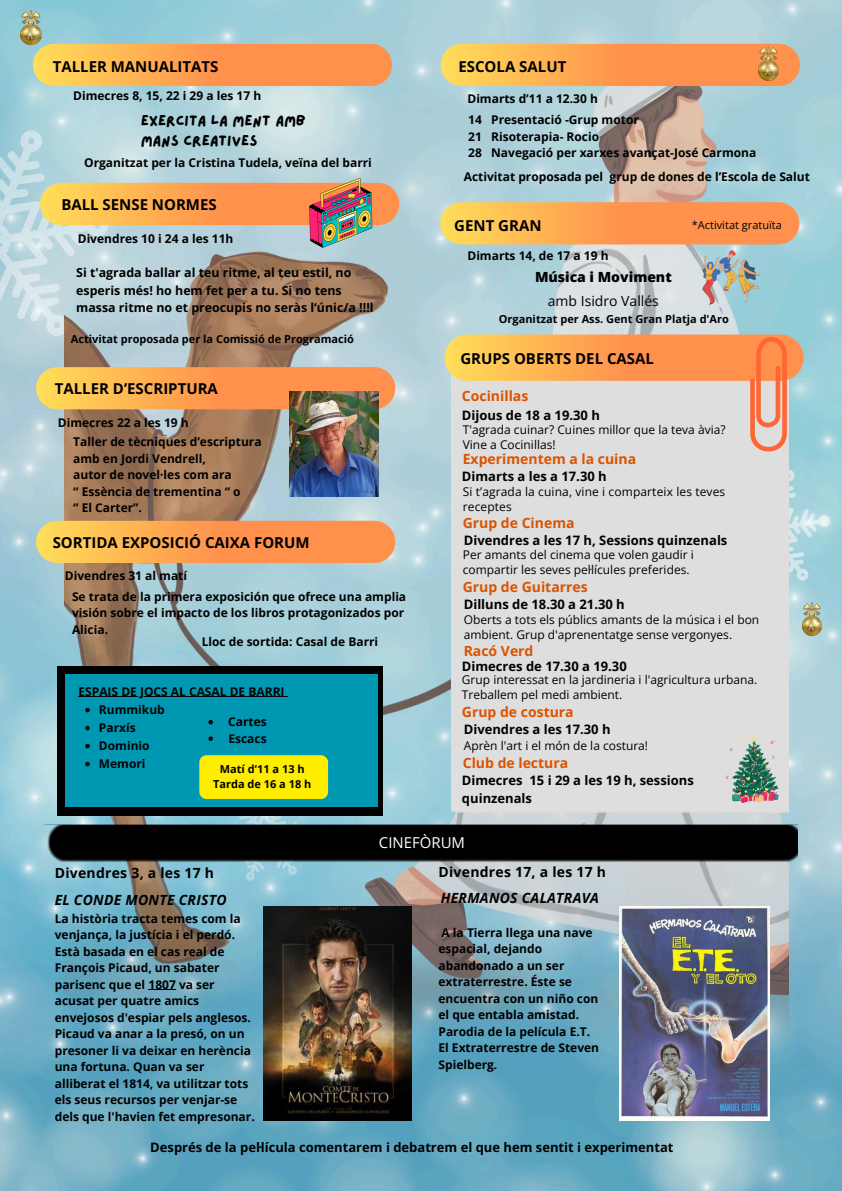
<style>
.page{position:relative;width:842px;height:1191px;background:#fff}
.page>*{position:absolute;margin:0;border:0;box-sizing:border-box;transform-origin:0 0}
.t1{font:700 15px "Open Sans";color:#000}
.t2{font:15px/20.2px "Lazydog";color:#000}
.t3{font:15px "Open Sans";color:#fff}
.t4{font:700 14px "Open Sans";color:#db5300}
.t5{font:700 14px "Open Sans";letter-spacing:.02em;color:#000}
.t6{font:italic 700 14px "Open Sans";letter-spacing:.02em;color:#000}
.t7{font:800 14px/24px "Open Sans";color:#000;text-align:center}
.t8{font:700 13px/18px "Open Sans";color:#000}
.t9{font:700 12.4px/17.2px "Open Sans";color:#000}
.t10{font:700 12px/16.5px "Open Sans";color:#000}
.t11{font:12px/15px "Open Sans";color:#000}
.t12{font:700 12px "Open Sans";color:#030303}
.t13{font:700 11px "Open Sans";color:#000}
.t14{font:11px "Open Sans";color:#000}
.s1{font-weight:400}
</style>
<div class="page">
<img style="left:0;top:0;width:842px;height:1190px">
<img style="left:65px;top:69px;width:724px;height:974px">
<svg style="left:440px;top:202px;width:359px;height:42px;background:#fea450"></svg>
<svg style="left:441px;top:44px;width:359px;height:42px;background:#fea550"></svg>
<svg style="left:40px;top:183px;width:359px;height:42px;background:#fea850"></svg>
<svg style="left:33px;top:44px;width:359px;height:42px;background:#fea450"></svg>
<div style="left:451px;top:451px;width:337px;height:361px;background:#dededf"></div>
<img style="left:45px;top:824px;width:752px;height:38px">
<img style="left:698px;top:246px;width:66px;height:62px">
<img style="left:725px;top:735px;width:55px;height:67px">
<img style="left:759px;top:47px;width:20px;height:34px">
<img style="left:802px;top:603px;width:20px;height:32px">
<img style="left:21px;top:11px;width:20px;height:33px">
<img style="left:620px;top:906px;width:149px;height:214px">
<svg style="left:444px;top:334px;width:360px;height:117px;background:#e9c2a2"></svg>
<img style="left:264px;top:906px;width:147px;height:214px">
<svg style="left:36px;top:367px;width:359px;height:42px;background:#fda550"></svg>
<svg style="left:36px;top:520px;width:359px;height:43px;background:#fda451"></svg>
<img style="left:290px;top:392px;width:88px;height:104px">
<div style="left:58px;top:666px;width:325px;height:149px;background:#000"></div>
<div style="left:275px;top:669px;width:9px;height:9px;border:1px solid #000;border-radius:50%"></div>
<div style="left:310px;top:669px;width:9px;height:9px;border:1px solid #000;border-radius:50%"></div>
<div style="left:65px;top:673px;width:312px;height:133px;background:#0097b2"></div>
<img style="left:309px;top:178px;width:63px;height:70px">
<svg style="left:149px;top:989px;width:27px;height:1px"></svg>
<hr style="left:79px;top:696px;width:206px;height:1px;background:#030303">
<svg style="left:85px;top:707px;width:5px;height:5px"></svg>
<svg style="left:85px;top:725px;width:5px;height:5px"></svg>
<svg style="left:85px;top:743px;width:5px;height:5px"></svg>
<svg style="left:85px;top:761px;width:5px;height:5px"></svg>
<svg style="left:209px;top:720px;width:4px;height:4px"></svg>
<svg style="left:209px;top:736px;width:4px;height:5px"></svg>
<div style="left:199px;top:755px;width:129px;height:44px;background:#ffed00;border-radius:7px"></div>
<h6 class="t1" style="left:53px;top:56px;width:167px">TALLER MANUALITATS</h6>
<p class="t1" style="left:458px;top:56px;width:109px">ESCOLA SALUT</p>
<p class="t10" style="left:73px;top:87px;width:190px">Dimecres 8, 15, 22 i 29 a les 17 h</p>
<h6 class="t10" style="left:467px;top:90px;width:132px">Dimarts d’11 a 12.30 h</h6>
<p class="t2" style="left:141px;top:111px;width:167px">EXERCITA LA MENT AMB<br>MANS CREATIVES</p>
<h6 class="t10" style="left:84px;top:154px;width:289px">Organitzat per la Cristina Tudela, veïna del barri</h6>
<p class="t10" style="left:468px;top:111px;width:290px">14 Presentació -Grup motor<br>21 Risoterapia- Rocio<br>28 Navegació per xarxes avançat-José Carmona</p>
<p class="t10" style="left:464px;top:168px;width:348px">Activitat proposada pel grup de dones de l’Escola de Salut</p>
<p class="t1" style="left:61px;top:194px;width:157px">BALL SENSE NORMES</p>
<p class="t10" style="left:78px;top:230px;width:157px">Divendres 10 i 24 a les 11h</p>
<h6 class="t9" style="left:76px;top:264px;width:299px">Si t'agrada ballar al teu ritme, al teu estil, no esperis més! ho hem fet per a tu. Si no tens massa ritme no et preocupis no seràs l‘únic/a !!!l</h6>
<h1 class="t13" style="left:71px;top:331px;width:285px">Activitat proposada per la Comissió de Programació</h1>
<h6 class="t1" style="left:55px;top:378px;width:165px">TALLER D’ESCRIPTURA</h6>
<h2 class="t10" style="left:58px;top:414px;width:132px">Dimecres 22 a les 19 h</h2>
<p class="t10" style="left:73px;top:433px;width:190px">Taller de tècniques d’escriptura amb en Jordi Vendrell,<br>autor de novel·les com ara<br>“ Essència de trementina “ o<br>“ El Carter”.</p>
<h6 class="t1" style="left:53px;top:531px;width:258px">SORTIDA EXPOSICIÓ CAIXA FORUM</h6>
<h3 class="t10" style="left:65px;top:567px;width:124px">Divendres 31 al matí</h3>
<p class="t10" style="left:72px;top:588px;width:336px">Se trata de la primera exposición que ofrece una amplia visión sobre el impacto de los libros protagonizados por<br>Alicia.</p>
<h1 class="t10" style="left:202px;top:632px;width:178px">Lloc de sortida: Casal de Barri</h1>
<h1 class="t12" style="left:79px;top:683px;width:208px">ESPAIS DE JOCS AL CASAL DE BARRI</h1>
<h6 class="t12" style="left:99px;top:701px;width:67px">Rummikub</h6>
<p class="t12" style="left:99px;top:719px;width:38px">Parxís</p>
<h1 class="t12" style="left:99px;top:737px;width:52px">Dominio</h1>
<h1 class="t12" style="left:99px;top:755px;width:48px">Memori</h1>
<h6 class="t10" style="left:228px;top:713px;width:40px">Cartes</h6>
<h1 class="t10" style="left:228px;top:729px;width:40px">Escacs</h1>
<p class="t13" style="left:220px;top:761px;width:86px">Matí d’11 a 13 h</p>
<p class="t13" style="left:213px;top:776px;width:100px">Tarda de 16 a 18 h</p>
<h3 class="t1" style="left:454px;top:215px;width:89px">GENT GRAN</h3>
<p class="t10" style="left:467px;top:247px;width:143px">Dimarts 14, de 17 a 19 h</p>
<p class="t7" style="left:535px;top:264px;width:138px">Música i Moviment <span class="s1">amb Isidro Vallés</span></p>
<h6 class="t14" style="left:692px;top:218px;width:92px">*Activitat gratuïta</h6>
<h1 class="t13" style="left:499px;top:311px;width:232px">Organitzat per Ass. Gent Gran Platja d'Aro</h1>
<h3 class="t1" style="left:460px;top:348px;width:195px">GRUPS OBERTS DEL CASAL</h3>
<p class="t4" style="left:462px;top:386px;width:68px">Cocinillas</p>
<h6 class="t8" style="left:462px;top:405px;width:140px">Dijous de 18 a 19.30 h</h6>
<h6 class="t11" style="left:463px;top:422px;width:264px">T'agrada cuinar? Cuines millor que la teva àvia?<br>Vine a Cocinillas!</h6>
<h6 class="t8" style="left:462px;top:467px;width:146px">Dimarts a les a 17.30 h</h6>
<h4 class="t4" style="left:463px;top:449px;width:175px">Experimentem a la cuina</h4>
<h6 class="t11" style="left:463px;top:484px;width:264px">Si t’agrada la cuina, vine i comparteix les teves receptes</h6>
<h3 class="t4" style="left:463px;top:512px;width:113px">Grup de Cinema</h3>
<h6 class="t8" style="left:464px;top:531px;width:265px">Divendres a les 17 h, Sessions quinzenals</h6>
<h4 class="t11" style="left:463px;top:547px;width:233px">Per amants del cinema que volen gaudir i compartir les seves peŀlícules preferides.</h4>
<p class="t11" style="left:464px;top:611px;width:297px">Oberts a tots els públics amants de la música i el bon ambient. Grup d'aprenentatge sense vergonyes.</p>
<p class="t4" style="left:464px;top:640px;width:71px">Racó Verd</p>
<p class="t11" style="left:462px;top:672px;width:297px">Grup interessat en la jardineria i l'agricultura urbana.<br>Treballem pel medi ambient.</p>
<h3 class="t4" style="left:462px;top:701px;width:113px">Grup de costura</h3>
<h6 class="t8" style="left:464px;top:720px;width:148px">Divendres a les 17.30 h</h6>
<h6 class="t4" style="left:463px;top:577px;width:126px">Grup de Guitarres</h6>
<p class="t8" style="left:464px;top:595px;width:163px">Dilluns de 18.30 a 21.30 h</p>
<h3 class="t8" style="left:462px;top:656px;width:166px">Dimecres de 17.30 a 19.30</h3>
<h6 class="t11" style="left:464px;top:737px;width:186px">Aprèn l'art i el món de la costura!</h6>
<p class="t4" style="left:463px;top:752px;width:107px">Club de lectura</p>
<p class="t8" style="left:462px;top:770px;width:233px">Dimecres 15 i 29 a les 19 h, sessions quinzenals</p>
<h1 class="t3" style="left:379px;top:831px;width:88px">CINEFÒRUM</h1>
<h6 class="t5" style="left:55px;top:863px;width:161px">Divendres 3, a les 17 h</h6>
<p class="t5" style="left:438px;top:862px;width:169px">Divendres 17, a les 17 h</p>
<p class="t6" style="left:55px;top:889px;width:173px">EL CONDE MONTE CRISTO</p>
<p class="t6" style="left:441px;top:888px;width:160px">HERMANOS CALATRAVA</p>
<h6 class="t10" style="left:55px;top:909px;width:201px">La història tracta temes com la venjança, la justícia i el perdó.<br>Està basada en el cas real de<br>François Picaud, un sabater parisenc que el 1807 va ser acusat per quatre amics envejosos d'espiar pels anglesos.<br>Picaud va anar a la presó, on un presoner li va deixar en herència una fortuna. Quan va ser alliberat el 1814, va utilitzar tots els seus recursos per venjar-se dels que l'havien fet empresonar.</h6>
<h6 class="t10" style="left:438px;top:923px;width:162px">A la Tierra llega una nave espacial, dejando abandonado a un ser extraterrestre. Éste se encuentra con un niño con el que entabla amistad.<br>Parodia de la película E.T.<br>El Extraterrestre de Steven<br>Spielberg.</h6>
<p class="t8" style="left:150px;top:1137px;width:525px">Després de la peŀlícula comentarem i debatrem el que hem sentit i experimentat</p>
</div>
